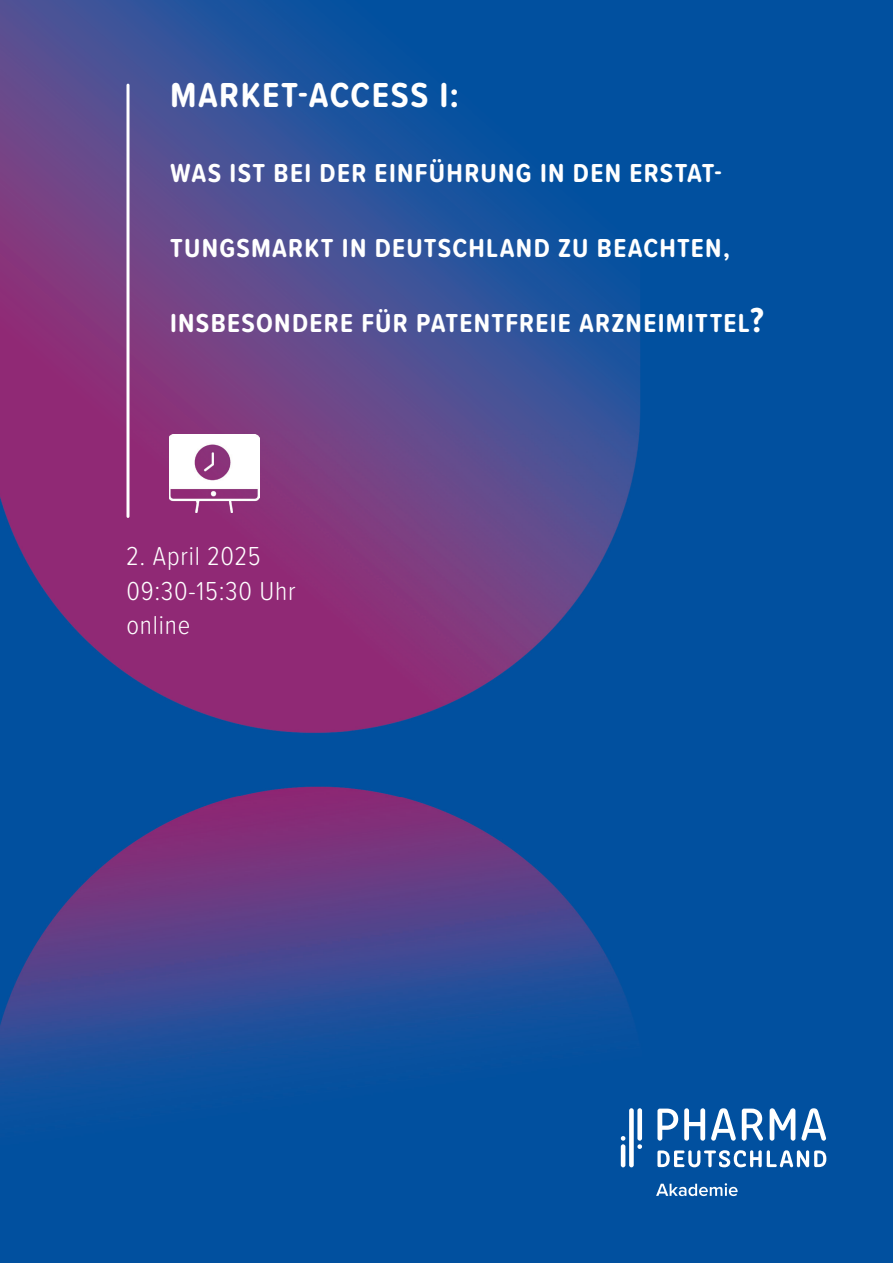
<style>
.page{position:relative;width:893px;height:1263px;background:#01509f}
.page>*{position:absolute;margin:0;border:0;box-sizing:border-box;transform-origin:0 0}
.t1{font:700 36px "Proxima Soft Cond";letter-spacing:.045em;color:#fff}
.t2{font:700 27px "Proxima Soft Cond";letter-spacing:.05em;color:#fff}
.t3{font:300 27px/34.5px "Proxima Soft Cond";letter-spacing:.03em;color:#fff}
.s1{font-size:36px}
</style>
<div class="page">
<img style="left:0;top:430px;width:697px;height:767px">
<img style="left:0;top:0;width:472px;height:430px">
<img style="left:472px;top:152px;width:225px;height:326px">
<svg style="left:657px;top:1108px;width:21px;height:33px"></svg>
<svg style="left:684px;top:1108px;width:21px;height:33px"></svg>
<svg style="left:711px;top:1108px;width:25px;height:33px"></svg>
<svg style="left:742px;top:1108px;width:21px;height:33px"></svg>
<svg style="left:770px;top:1108px;width:25px;height:33px"></svg>
<svg style="left:801px;top:1108px;width:25px;height:33px"></svg>
<svg style="left:657px;top:1150px;width:169px;height:17px"></svg>
<div style="left:629px;top:1108px;width:5px;height:59px;background:#fff;border-radius:2px"></div>
<div style="left:637px;top:1108px;width:5px;height:33px;background:#fff;border-radius:2px"></div>
<hr style="left:621px;top:1144px;width:4px;height:23px;background:#fff;border-radius:2px">
<svg style="left:637px;top:1144px;width:5px;height:5px"></svg>
<svg style="left:621px;top:1136px;width:4px;height:5px"></svg>
<svg style="left:656px;top:1183px;width:82px;height:13px"></svg>
<hr style="left:126px;top:85px;width:3px;height:431px;background:#fff">
<img style="left:169px;top:434px;width:90px;height:78px">
<h1 class="t1" style="left:170px;top:68px;width:290px">MARKET-ACCESS I:</h1>
<p class="t2" style="left:170px;top:153px;width:553px">WAS IST BEI DER EINFÜHRUNG IN DEN ERSTAT-</p>
<p class="t2" style="left:170px;top:228px;width:561px">TUNGSMARKT IN DEUTSCHLAND ZU BEACHTEN,</p>
<p class="t2" style="left:170px;top:303px;width:595px">INSBESONDERE FÜR PATENTFREIE ARZNEIMITTEL<span class="s1">?</span></p>
<p class="t3" style="left:126px;top:538px;width:171px">2. April 2025<br>09:30-15:30 Uhr online</p>
</div>
